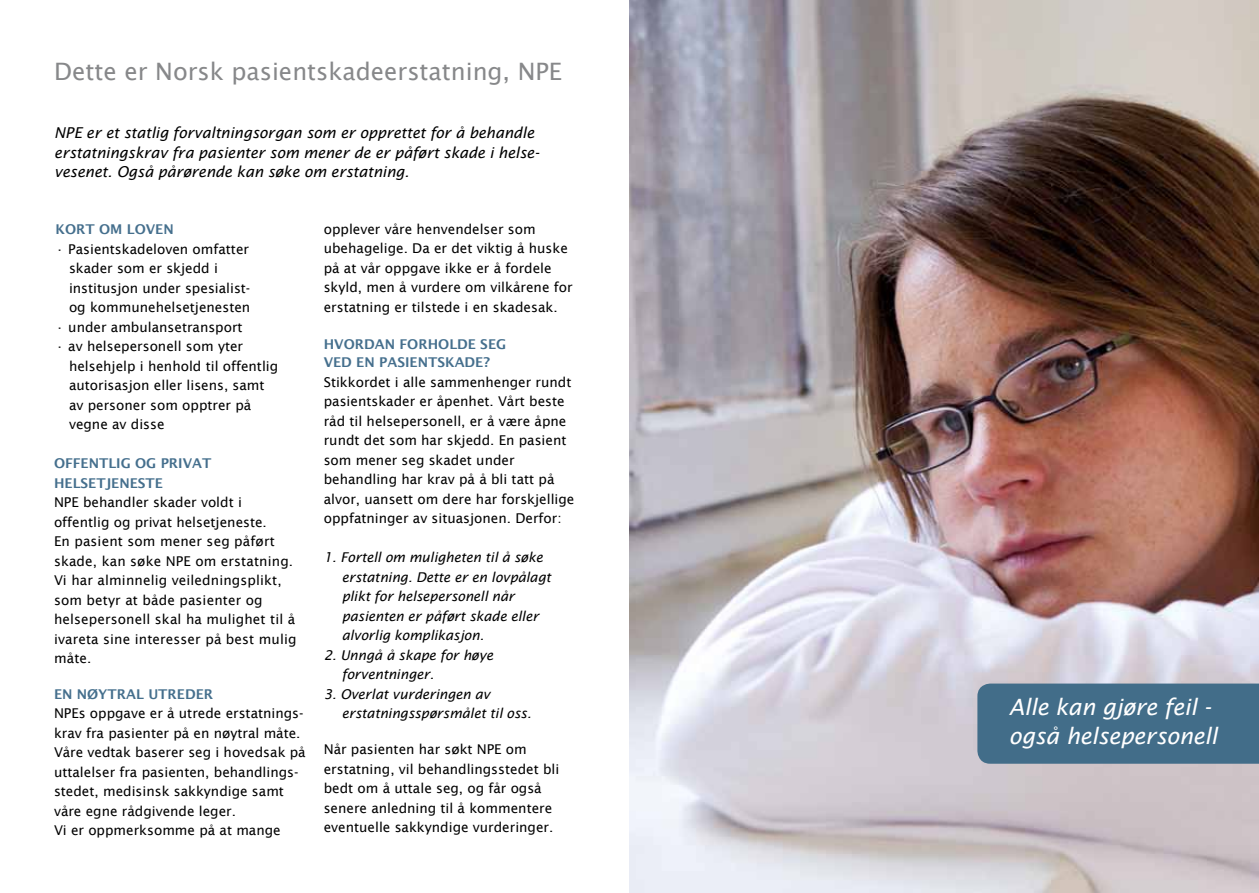
<style>
.page{position:relative;width:1259px;height:893px;background:#fff}
.page>*{position:absolute;margin:0;border:0;box-sizing:border-box;transform-origin:0 0}
.t1{font:24px "Lucida Sans Unicode";color:#87888a}
.t2{font:italic 22.5px/28.5px "Lucida Sans";letter-spacing:-.01em;color:#fff}
.t3{font:italic 15px/19.5px "Lucida Sans";letter-spacing:-.01em;color:#000}
.t4{font:13.5px/19.5px "Lucida Sans";color:#000}
.t5{font:italic 13.5px/19.5px "Lucida Sans";letter-spacing:-.01em;color:#000}
.t6{font:600 13.5px/19.5px "Lucida Sans";color:#456f8d}
</style>
<div class="page">
<img style="left:629px;top:0;width:630px;height:893px">
<div style="left:977px;top:684px;width:282px;height:80px;background:#426d89"></div>
<h1 class="t1" style="left:54px;top:53px;width:509px">Dette er Norsk pasientskadeerstatning, NPE</h1>
<p class="t3" style="left:54px;top:123px;width:487px">NPE er et statlig forvaltningsorgan som er opprettet for å behandle erstatningskrav fra pasienter som mener de er påført skade i helse&shy;vesenet. Også pårørende kan søke om erstatning.</p>
<p class="t6" style="left:56px;top:219px;width:120px">KORT OM LOVEN</p>
<p class="t4" style="left:56px;top:239px;width:195px">∙ Pasientskadeloven omfatter</p>
<p class="t4" style="left:69px;top:258px;width:150px">skader som er skjedd i</p>
<p class="t4" style="left:69px;top:278px;width:183px">institusjon under spesialist-</p>
<p class="t4" style="left:69px;top:297px;width:183px">og kommunehelsetjenesten</p>
<p class="t4" style="left:56px;top:317px;width:189px">∙ under ambulansetransport</p>
<p class="t4" style="left:56px;top:336px;width:189px">∙ av helsepersonell som yter</p>
<p class="t4" style="left:69px;top:356px;width:211px">helsehjelp i henhold til offentlig</p>
<p class="t4" style="left:69px;top:375px;width:197px">autorisasjon eller lisens, samt</p>
<p class="t4" style="left:69px;top:395px;width:184px">av personer som opptrer på</p>
<p class="t4" style="left:69px;top:414px;width:97px">vegne av disse</p>
<p class="t6" style="left:54px;top:453px;width:159px">OFFENTLIG OG PRIVAT<br>HELSETJENESTE</p>
<p class="t4" style="left:54px;top:492px;width:244px">NPE behandler skader voldt i offentlig og privat helsetjeneste.<br>En pasient som mener seg påført skade, kan søke NPE om erstatning.<br>Vi har alminnelig veiledningsplikt, som betyr at både pasienter og helsepersonell skal ha mulighet til å ivareta sine interesser på best mulig måte.</p>
<p class="t6" style="left:54px;top:684px;width:161px">EN NØYTRAL UTREDER</p>
<p class="t4" style="left:54px;top:704px;width:253px">NPEs oppgave er å utrede erstatnings&shy;krav fra pasienter på en nøytral måte.<br>Våre vedtak baserer seg i hovedsak på uttalelser fra pasienten, behandlings&shy;stedet, medisinsk sakkyndige samt våre egne rådgivende leger.<br>Vi er oppmerksomme på at mange</p>
<p class="t4" style="left:324px;top:219px;width:250px">opplever våre henvendelser som ubehagelige. Da er det viktig å huske på at vår oppgave ikke er å fordele skyld, men å vurdere om vilkårene for erstatning er tilstede i en skadesak.</p>
<p class="t6" style="left:324px;top:335px;width:184px;line-height:18px">HVORDAN FORHOLDE SEG<br>VED EN PASIENTSKADE?</p>
<p class="t4" style="left:324px;top:372px;width:252px">Stikkordet i alle sammenhenger rundt pasientskader er åpenhet. Vårt beste råd til helsepersonell, er å være åpne rundt det som har skjedd. En pasient som mener seg skadet under behandling har krav på å bli tatt på alvor, uansett om dere har forskjellige oppfatninger av situasjonen. Derfor:</p>
<p class="t5" style="left:342px;top:548px;width:211px;text-indent:-18px">1. Fortell om muligheten til å søke erstatning. Dette er en lovpålagt plikt for helsepersonell når pasienten er påført skade eller alvorlig komplikasjon.</p>
<p class="t5" style="left:342px;top:645px;width:153px;text-indent:-18px">2. Unngå å skape for høye forventninger.</p>
<p class="t5" style="left:342px;top:684px;width:191px;text-indent:-18px">3. Overlat vurderingen av erstatningsspørsmålet til oss.</p>
<p class="t4" style="left:324px;top:739px;width:237px">Når pasienten har søkt NPE om erstatning, vil behandlingsstedet bli bedt om å uttale seg, og får også senere anledning til å kommentere eventuelle sakkyndige vurderinger.</p>
<h2 class="t2" style="left:1009px;top:693px;width:210px">Alle kan gjøre feil - også helsepersonell</h2>
</div>
